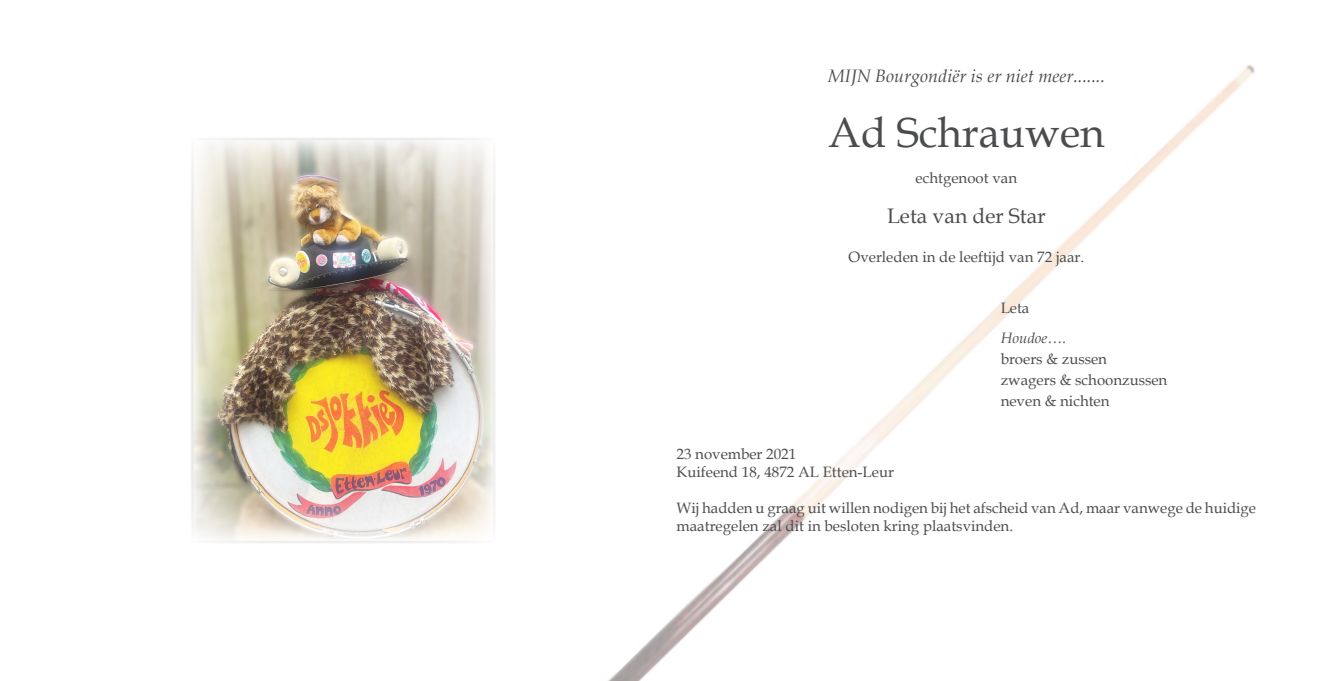
<style>
.page{position:relative;width:1319px;height:681px;background:#fff}
.page>*{position:absolute;margin:0;border:0;box-sizing:border-box;transform-origin:0 0}
.t1{font:42px "Book Antiqua";color:#4b4c4d}
.t2{font:21px "Book Antiqua";color:#4b4c4d}
.t3{font:italic 18px "Book Antiqua";color:#4b4c4d}
.t4{font:15px/21px "Book Antiqua";color:#4b4c4d}
.t5{font:italic 15px "Book Antiqua";color:#4b4c4d}
</style>
<div class="page">
<img style="left:609px;top:65px;width:646px;height:615px">
<img style="left:194px;top:141px;width:298px;height:398px">
<p class="t3" style="left:827px;top:63px;width:279px">MIJN Bourgondiër is er niet meer.......</p>
<h1 class="t1" style="left:827px;top:103px;width:278px">Ad Schrauwen</h1>
<p class="t4" style="left:915px;top:167px;width:103px">echtgenoot van</p>
<h2 class="t2" style="left:887px;top:201px;width:160px">Leta van der Star</h2>
<p class="t4" style="left:848px;top:246px;width:237px">Overleden in de leeftijd van 72 jaar.</p>
<p class="t4" style="left:1000px;top:297px;width:30px">Leta</p>
<p class="t5" style="left:1000px;top:327px;width:67px">Houdoe….</p>
<p class="t4" style="left:1000px;top:348px;width:168px">broers &amp; zussen<br>zwagers &amp; schoonzussen neven &amp; nichten</p>
<p class="t4" style="left:676px;top:444px;width:219px;line-height:18px">23 november 2021<br>Kuifeend 18, 4872 AL Etten-Leur</p>
<p class="t4" style="left:676px;top:498px;width:581px;line-height:18px">Wij hadden u graag uit willen nodigen bij het afscheid van Ad, maar vanwege de huidige maatregelen zal dit in besloten kring plaatsvinden.</p>
</div>
